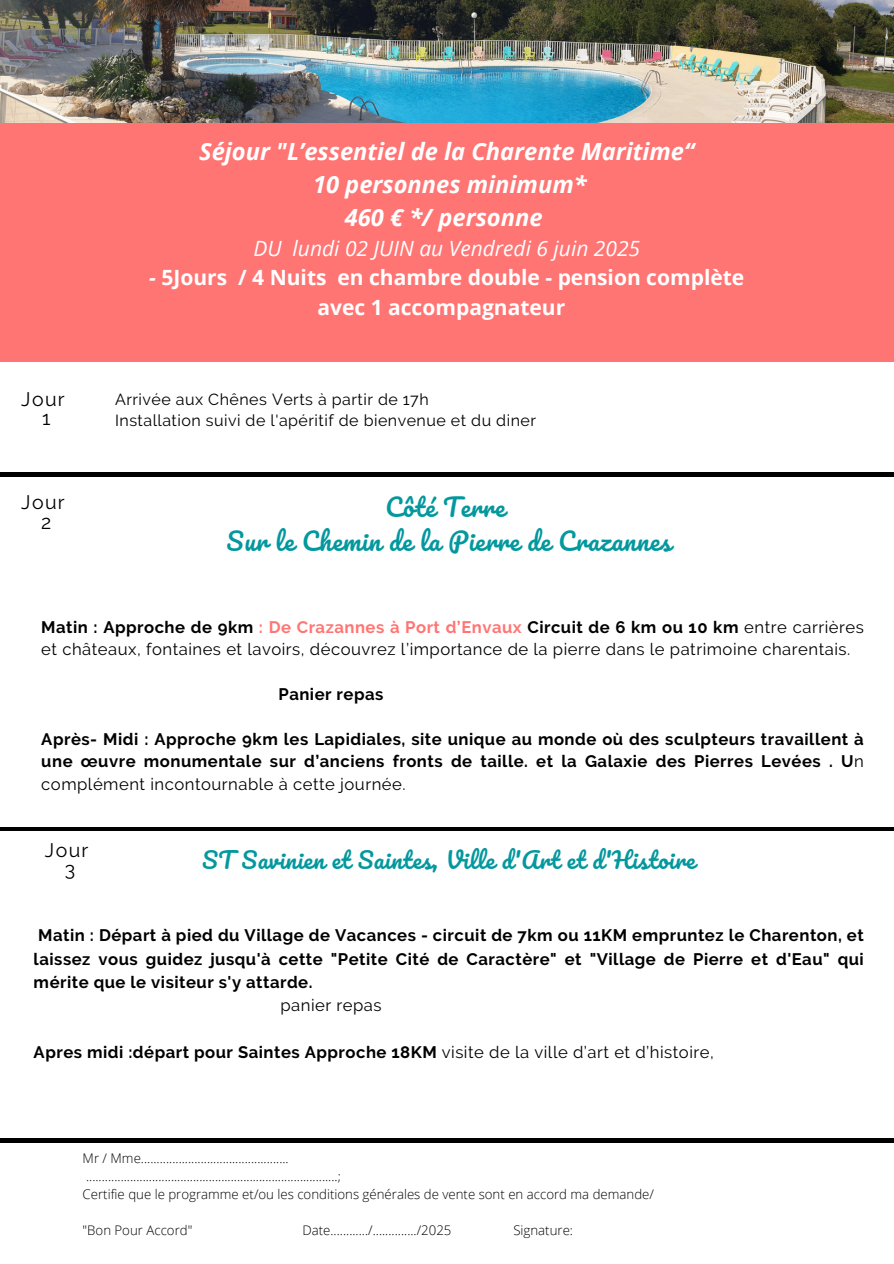
<style>
.page{position:relative;width:894px;height:1264px;background:#fff}
.page>*{position:absolute;margin:0;border:0;box-sizing:border-box;transform-origin:0 0}
.t1{font:24.6px/33.6px "Pacifico";letter-spacing:.03em;color:#03989e;text-align:center}
.t2{font:italic 700 23.7px/32.7px "Open Sans";color:#fff;text-align:center}
.t3{font:22.5px "Pacifico";letter-spacing:.03em;color:#03989e}
.t4{font:700 21px/29.2px "Open Sans";color:#fff;text-align:center}
.t5{font:italic 21px "Open Sans";color:#fff}
.t6{font:19.5px/19.2px "Raleway";letter-spacing:.07em;color:#000;text-align:center}
.t7{font:700 16.65px/22.4px "Raleway";letter-spacing:.03em;color:#000;text-align:justify}
.t8{font:16.65px/22.4px "Raleway";letter-spacing:.03em;color:#000}
.t9{font:16.05px/21.3px "Raleway";letter-spacing:.03em;color:#000}
.t10{font:300 13.2px "Open Sans";color:#000}
.s1{font-style:italic}
.s2{font-weight:700}
.s3{font-weight:700;color:#ff7574}
.s4{font-weight:400}
</style>
<div class="page">
<div style="left:0;top:122px;width:893px;height:240px;background:#ff7574"></div>
<img style="left:0;top:0;width:893px;height:122px">
<hr style="left:0;top:473px;width:893px;height:3px;background:#000">
<hr style="left:0;top:827px;width:893px;height:3px;background:#000">
<hr style="left:0;top:1138px;width:893px;height:3px;background:#000">
<h4 class="t6" style="left:21px;top:389px;width:45px">Jour<br>1</h4>
<p class="t6" style="left:21px;top:493px;width:45px">Jour<br>2</p>
<h2 class="t2" style="left:199px;top:135px;width:496px">Séjour "L’essentiel de la Charente Maritime“<br>10 personnes minimum*<br>460 € */ personne</h2>
<h2 class="t5" style="left:253px;top:233px;width:388px">DU lundi 02 JUIN au Vendredi 6 juin 2025</h2>
<h2 class="t4" style="left:149px;top:262px;width:596px"><span class="s1">-</span> 5Jours / 4 Nuits en chambre double - pension complète avec 1 accompagnateur</h2>
<h5 class="t9" style="left:115px;top:388px;width:422px">Arrivée aux Chênes Verts à partir de 17h<br>Installation suivi de l'apéritif de bienvenue et du diner</h5>
<p class="t1" style="left:226px;top:491px;width:445px">Côté Terre<br>Sur le Chemin de la Pierre de Crazannes</p>
<p class="t8" style="left:41px;top:616px;width:823px"><span class="s2">Matin : Approche de 9km</span> <span class="s3">: De Crazannes à Port d’Envaux</span> <span class="s2">Circuit de 6 km ou 10 km</span> entre carrières et châteaux, fontaines et lavoirs, découvrez l’importance de la pierre dans le patrimoine charentais.</p>
<h3 class="t7" style="left:278px;top:683px;width:106px">Panier repas</h3>
<h3 class="t7" style="left:41px;top:728px;width:823px">Après- Midi : Approche 9km les Lapidiales, site unique au monde où des sculpteurs travaillent à une œuvre monumentale sur d’anciens fronts de taille. et la Galaxie des Pierres Levées . U<span class="s4">n complément incontournable à cette journée.</span></h3>
<h5 class="t6" style="left:45px;top:840px;width:45px">Jour<br>3</h5>
<h5 class="t3" style="left:202px;top:848px;width:494px">ST Savinien et Saintes, Ville d'Art et d'Histoire</h5>
<h3 class="t7" style="left:38px;top:924px;width:826px">Matin : Départ à pied du Village de Vacances - circuit de 7km ou 11KM empruntez le Charenton, et</h3>
<h3 class="t7" style="left:34px;top:947px;width:831px">laissez vous guidez jusqu'à cette "Petite Cité de Caractère" et "Village de Pierre et d'Eau" qui</h3>
<h3 class="t7" style="left:34px;top:970px;width:280px">mérite que le visiteur s'y attarde.</h3>
<h3 class="t8" style="left:280px;top:994px;width:103px">panier repas</h3>
<p class="t7" style="left:34px;top:1040px;width:681px">Apres midi :départ pour Saintes Approche 18KM <span class="s4">visite de la ville d’art et d’histoire,</span></p>
<h3 class="t10" style="left:83px;top:1148px;width:207px">Mr / Mme...............................................</h3>
<h2 class="t10" style="left:86px;top:1166px;width:256px">................................................................................;</h2>
<h5 class="t10" style="left:83px;top:1184px;width:572px">Certifie que le programme et/ou les conditions générales de vente sont en accord ma demande/</h5>
<h5 class="t10" style="left:83px;top:1220px;width:111px">"Bon Pour Accord"</h5>
<h5 class="t10" style="left:302px;top:1220px;width:150px">Date............/............../2025</h5>
<h5 class="t10" style="left:513px;top:1220px;width:61px">Signature:</h5>
</div>
